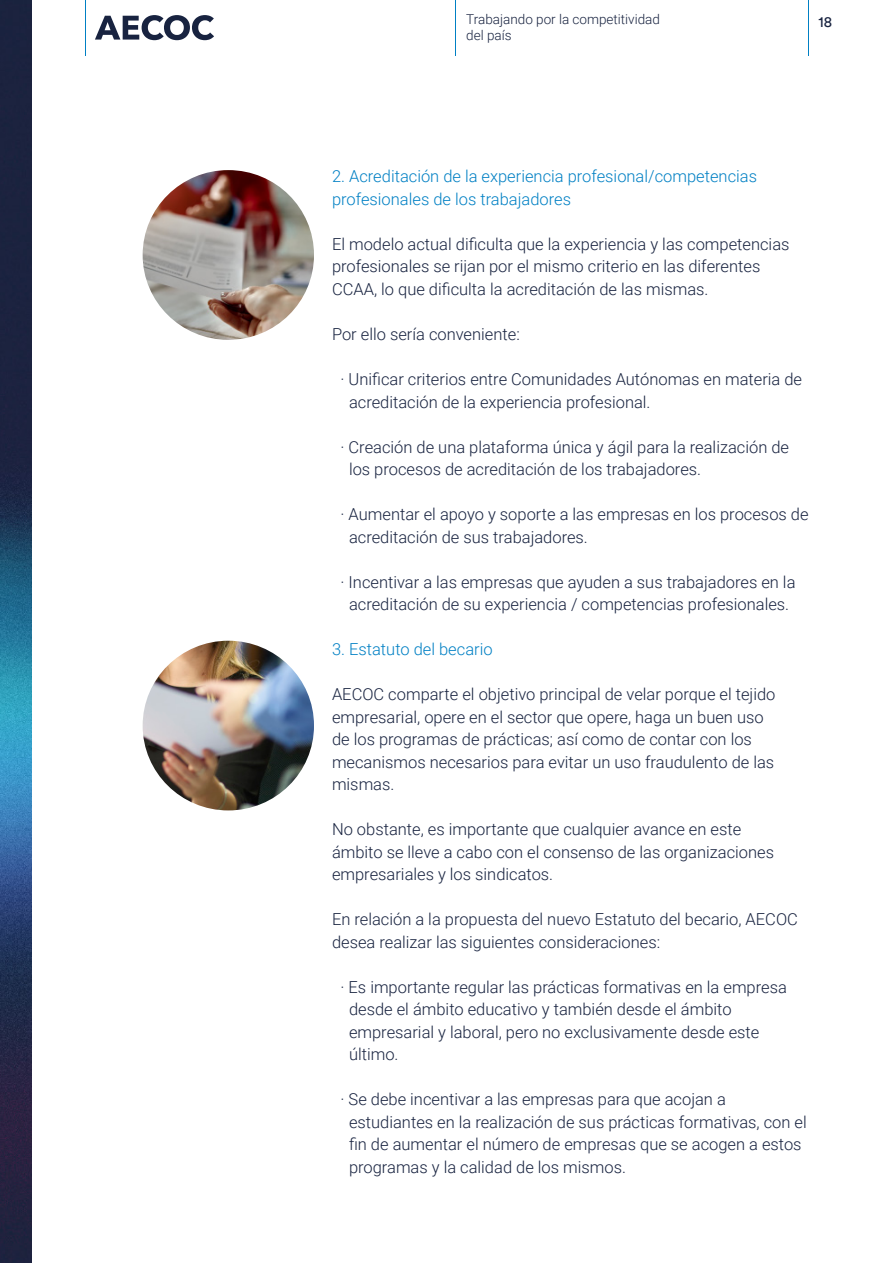
<style>
.page{position:relative;width:893px;height:1263px;background:#fff}
.page>*{position:absolute;margin:0;border:0;box-sizing:border-box;transform-origin:0 0}
.t1{font:300 16.5px/22.5px "Roboto";color:#182340}
.t2{font:300 16.5px/22.5px "Roboto";color:#0080c4}
.t3{font:15px "Circular Std";color:#182340}
.t4{font:300 13.5px/16.5px "Roboto";color:#182340}
</style>
<div class="page">
<hr style="left:85px;top:0;width:1px;height:55px;background:#0080c4">
<hr style="left:455px;top:0;width:1px;height:55px;background:#0080c4">
<hr style="left:808px;top:0;width:1px;height:55px;background:#0080c4">
<img style="left:0;top:0;width:32px;height:1263px">
<svg style="left:95px;top:15px;width:119px;height:25px"></svg>
<img style="left:143px;top:170px;width:171px;height:170px">
<img style="left:143px;top:641px;width:171px;height:169px">
<p class="t4" style="left:466px;top:10px;width:195px">Trabajando por la competitividad del país</p>
<p class="t3" style="left:819px;top:13px;width:15px">18</p>
<p class="t2" style="left:332px;top:165px;width:427px">2. Acreditación de la experiencia profesional/competencias profesionales de los trabajadores</p>
<p class="t1" style="left:332px;top:232px;width:459px">El modelo actual dificulta que la experiencia y las competencias profesionales se rijan por el mismo criterio en las diferentes<br>CCAA, lo que dificulta la acreditación de las mismas.</p>
<p class="t1" style="left:332px;top:322px;width:189px">Por ello sería conveniente:</p>
<p class="t1" style="left:349px;top:367px;width:455px;text-indent:-9px">· Unificar criterios entre Comunidades Autónomas en materia de acreditación de la experiencia profesional.</p>
<p class="t1" style="left:349px;top:435px;width:442px;text-indent:-9px">· Creación de una plataforma única y ágil para la realización de los procesos de acreditación de los trabajadores.</p>
<p class="t1" style="left:349px;top:502px;width:461px;text-indent:-9px">· Aumentar el apoyo y soporte a las empresas en los procesos de acreditación de sus trabajadores.</p>
<p class="t1" style="left:340px;top:570px;width:456px;text-align:center">· Incentivar a las empresas que ayuden a sus trabajadores en la acreditación de su experiencia / competencias profesionales.</p>
<p class="t2" style="left:332px;top:637px;width:162px">3. Estatuto del becario</p>
<p class="t1" style="left:332px;top:682px;width:445px">AECOC comparte el objetivo principal de velar porque el tejido empresarial, opere en el sector que opere, haga un buen uso de los programas de prácticas; así como de contar con los mecanismos necesarios para evitar un uso fraudulento de las mismas.</p>
<p class="t1" style="left:332px;top:817px;width:443px">No obstante, es importante que cualquier avance en este ámbito se lleve a cabo con el consenso de las organizaciones empresariales y los sindicatos.</p>
<p class="t1" style="left:332px;top:907px;width:467px">En relación a la propuesta del nuevo Estatuto del becario, AECOC desea realizar las siguientes consideraciones:</p>
<p class="t1" style="left:349px;top:975px;width:439px;text-indent:-9px">· Es importante regular las prácticas formativas en la empresa desde el ámbito educativo y también desde el ámbito empresarial y laboral, pero no exclusivamente desde este último.</p>
<p class="t1" style="left:349px;top:1087px;width:459px;text-indent:-9px">· Se debe incentivar a las empresas para que acojan a estudiantes en la realización de sus prácticas formativas, con el fin de aumentar el número de empresas que se acogen a estos programas y la calidad de los mismos.</p>
</div>
